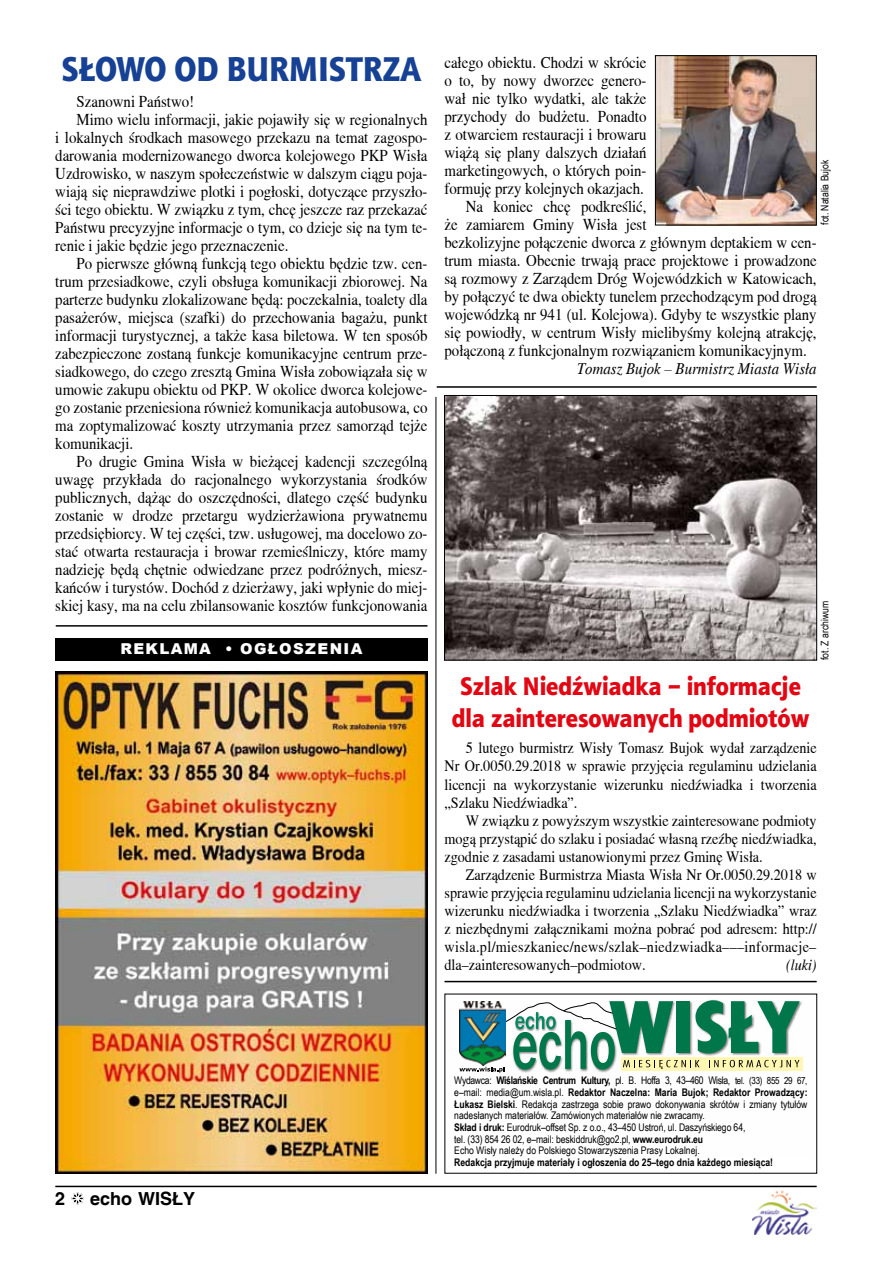
<style>
.page{position:relative;width:872px;height:1263px;background:#fff}
.page>*{position:absolute;margin:0;border:0;box-sizing:border-box;transform-origin:0 0}
.t1{font:34.5px "Aerton TTEFN Black";color:#164194;scale:.9 1}
.t2{font:25.5px/32.4px "Aerton TTEFN Black";color:#e30613;text-align:center;scale:.9 1}
.t3{font:700 18px "Switzerland";color:#000}
.t4{font:16.5px "Toronto";color:#000;scale:.9 1}
.t5{font:italic 16.5px "Toronto";color:#000;scale:.9 1}
.t6{font:15.75px/18px "Toronto";color:#000;text-align:justify;scale:.9 1}
.t7{font:italic 15.75px "Toronto";color:#000;scale:.9 1}
.t8{font:900 15px "Arial";letter-spacing:.09em;color:#fff}
.t9{font:10.5px/11.7px "Arial Narrow";color:#000}
.t10{font:700 10.5px "Arial Narrow";color:#000}
.s1{font-weight:700}
.s2{font-size:9.75px}
</style>
<div class="page">
<svg style="left:71px;top:1192px;width:13px;height:13px"></svg>
<hr style="left:55px;top:1186px;width:761px;height:1px;background:#000">
<div style="left:55px;top:638px;width:372px;height:22px;background:#000"></div>
<img style="left:753px;top:1191px;width:63px;height:43px">
<svg style="left:459px;top:999px;width:340px;height:73px"></svg>
<img style="left:459px;top:1001px;width:46px;height:64px">
<img style="left:55px;top:672px;width:372px;height:502px">
<img style="left:657px;top:57px;width:157px;height:166px">
<div style="left:655px;top:55px;width:161px;height:170px;border:1px solid #000"></div>
<hr style="left:56px;top:625px;width:371px;height:2px;background:#000">
<hr style="left:444px;top:981px;width:372px;height:1px;background:#000">
<hr style="left:435px;top:397px;width:1px;height:777px;background:#000">
<img style="left:446px;top:397px;width:369px;height:261px">
<div style="left:444px;top:395px;width:373px;height:265px;border:1px solid #000"></div>
<hr style="left:437px;top:386px;width:379px;height:2px;background:#000">
<h1 class="t1" style="left:62px;top:48px;width:401px">SŁOWO OD BURMISTRZA</h1>
<p class="t4" style="left:77px;top:93px;width:132px">Szanowni Państwo!</p>
<p class="t4" style="left:77px;top:111px;width:391px">Mimo wielu informacji, jakie pojawiły się w regionalnych</p>
<p class="t4" style="left:55px;top:129px;width:415px">i lokalnych środkach masowego przekazu na temat zagospo-</p>
<p class="t4" style="left:55px;top:147px;width:415px">darowania modernizowanego dworca kolejowego PKP Wisła</p>
<p class="t4" style="left:55px;top:165px;width:415px">Uzdrowisko, w naszym społeczeństwie w dalszym ciągu poja-</p>
<p class="t4" style="left:55px;top:183px;width:415px">wiają się nieprawdziwe plotki i pogłoski, dotyczące przyszło-</p>
<p class="t4" style="left:55px;top:201px;width:415px">ści tego obiektu. W związku z tym, chcę jeszcze raz przekazać</p>
<p class="t4" style="left:55px;top:219px;width:415px">Państwu precyzyjne informacje o tym, co dzieje się na tym te-</p>
<p class="t4" style="left:55px;top:237px;width:260px">renie i jakie będzie jego przeznaczenie.</p>
<p class="t4" style="left:77px;top:255px;width:391px">Po pierwsze główną funkcją tego obiektu będzie tzw. cen-</p>
<p class="t4" style="left:55px;top:273px;width:415px">trum przesiadkowe, czyli obsługa komunikacji zbiorowej. Na</p>
<p class="t4" style="left:55px;top:291px;width:415px">parterze budynku zlokalizowane będą: poczekalnia, toalety dla</p>
<p class="t4" style="left:55px;top:309px;width:415px">pasażerów, miejsca (szafki) do przechowania bagażu, punkt</p>
<p class="t4" style="left:55px;top:327px;width:415px">informacji turystycznej, a także kasa biletowa. W ten sposób</p>
<p class="t4" style="left:55px;top:345px;width:415px">zabezpieczone zostaną funkcje komunikacyjne centrum prze-</p>
<p class="t4" style="left:55px;top:363px;width:415px">siadkowego, do czego zresztą Gmina Wisła zobowiązała się w</p>
<p class="t4" style="left:55px;top:381px;width:415px">umowie zakupu obiektu od PKP. W okolice dworca kolejowe-</p>
<p class="t4" style="left:55px;top:399px;width:415px">go zostanie przeniesiona również komunikacja autobusowa, co</p>
<p class="t4" style="left:55px;top:417px;width:415px">ma zoptymalizować koszty utrzymania przez samorząd tejże</p>
<p class="t4" style="left:55px;top:435px;width:88px">komunikacji.</p>
<p class="t4" style="left:77px;top:453px;width:391px">Po drugie Gmina Wisła w bieżącej kadencji szczególną</p>
<p class="t4" style="left:55px;top:471px;width:415px">uwagę przykłada do racjonalnego wykorzystania środków</p>
<p class="t4" style="left:55px;top:489px;width:415px">publicznych, dążąc do oszczędności, dlatego część budynku</p>
<p class="t4" style="left:55px;top:507px;width:415px">zostanie w drodze przetargu wydzierżawiona prywatnemu</p>
<p class="t4" style="left:55px;top:525px;width:415px">przedsiębiorcy. W tej części, tzw. usługowej, ma docelowo zo-</p>
<p class="t4" style="left:55px;top:543px;width:415px">stać otwarta restauracja i browar rzemieślniczy, które mamy</p>
<p class="t4" style="left:55px;top:561px;width:415px">nadzieję będą chętnie odwiedzane przez podróżnych, miesz-</p>
<p class="t4" style="left:55px;top:579px;width:415px">kańców i turystów. Dochód z dzierżawy, jaki wpłynie do miej-</p>
<p class="t4" style="left:55px;top:597px;width:415px">skiej kasy, ma na celu zbilansowanie kosztów funkcjonowania</p>
<p class="t8" style="left:120px;top:638px;width:243px">REKLAMA • OGŁOSZENIA</p>
<p class="t4" style="left:444px;top:53px;width:226px">całego obiektu. Chodzi w skrócie</p>
<p class="t4" style="left:444px;top:71px;width:226px">o to, by nowy dworzec genero-</p>
<p class="t4" style="left:444px;top:89px;width:226px">wał nie tylko wydatki, ale także</p>
<p class="t4" style="left:444px;top:107px;width:226px">przychody do budżetu. Ponadto</p>
<p class="t4" style="left:444px;top:125px;width:226px">z otwarciem restauracji i browaru</p>
<p class="t4" style="left:444px;top:143px;width:226px">wiążą się plany dalszych działań</p>
<p class="t4" style="left:444px;top:161px;width:226px">marketingowych, o których poin-</p>
<p class="t4" style="left:444px;top:179px;width:223px">formuję przy kolejnych okazjach.</p>
<p class="t4" style="left:466px;top:197px;width:202px">Na koniec chcę podkreślić,</p>
<p class="t4" style="left:444px;top:215px;width:226px">że zamiarem Gminy Wisła jest</p>
<p class="t4" style="left:444px;top:233px;width:415px">bezkolizyjne połączenie dworca z głównym deptakiem w cen-</p>
<p class="t4" style="left:444px;top:251px;width:415px">trum miasta. Obecnie trwają prace projektowe i prowadzone</p>
<p class="t4" style="left:444px;top:269px;width:415px">są rozmowy z Zarządem Dróg Wojewódzkich w Katowicach,</p>
<p class="t4" style="left:444px;top:287px;width:415px">by połączyć te dwa obiekty tunelem przechodzącym pod drogą</p>
<p class="t4" style="left:444px;top:305px;width:415px">wojewódzką nr 941 (ul. Kolejowa). Gdyby te wszystkie plany</p>
<p class="t4" style="left:444px;top:323px;width:415px">się powiodły, w centrum Wisły mielibyśmy kolejną atrakcję,</p>
<p class="t4" style="left:444px;top:341px;width:404px">połączoną z funkcjonalnym rozwiązaniem komunikacyjnym.</p>
<p class="t5" style="left:577px;top:360px;width:268px">Tomasz Bujok – Burmistrz Miasta Wisła</p>
<p class="t9" style="left:818px;top:225px;width:67px;rotate:-90deg">fot. Natalia Bujok</p>
<p class="t9" style="left:818px;top:660px;width:60px;rotate:-90deg">fot. Z archiwum</p>
<h2 class="t2" style="left:452px;top:669px;width:399px">Szlak Niedźwiadka – informacje dla zainteresowanych podmiotów</h2>
<p class="t6" style="left:444px;top:739px;width:415px;text-indent:21px">5 lutego burmistrz Wisły Tomasz Bujok wydał zarządzenie Nr Or.0050.29.2018 w sprawie przyjęcia regulaminu udzielania licencji na wykorzystanie wizerunku niedźwiadka i tworzenia „Szlaku Niedźwiadka”.</p>
<p class="t6" style="left:444px;top:811px;width:415px;text-indent:21px">W związku z powyższym wszystkie zainteresowane podmioty mogą przystąpić do szlaku i posiadać własną rzeźbę niedźwiadka, zgodnie z zasadami ustanowionymi przez Gminę Wisła.</p>
<p class="t6" style="left:444px;top:865px;width:415px;text-indent:21px">Zarządzenie Burmistrza Miasta Wisła Nr Or.0050.29.2018 w sprawie przyjęcia regulaminu udzielania licencji na wykorzystanie wizerunku niedźwiadka i tworzenia „Szlaku Niedźwiadka” wraz z niezbędnymi załącznikami można pobrać pod adresem: http:// wisla.pl/mieszkaniec/news/szlak–niedzwiadka–––informacje– dla–zainteresowanych–podmiotow.</p>
<p class="t7" style="left:786px;top:956px;width:36px">(luki)</p>
<p class="t3" style="left:55px;top:1187px;width:12px">2</p>
<p class="t3" style="left:90px;top:1187px;width:107px">echo WISŁY</p>
<p class="t9" style="left:454px;top:1074px;width:355px">Wydawca: <span class="s1">Wiślańskie Centrum Kultury,</span> pl. B. Hoffa 3, 43–460 Wisła, <span class="s2">tel. (33) 855 29 67, </span>e–mail: media@um.wisla.pl. <span class="s1">Redaktor Naczelna: Maria Bujok; Redaktor Prowadzący:<br>Łukasz Bielski</span>. Redakcja zastrzega sobie prawo dokonywania skrótów i zmiany tytułów nadesłanych materiałów. Zamówionych materiałów nie zwracamy.<br><span class="s1">Skład i druk:</span> Eurodruk–offset Sp. z o.o., 43–450 Ustroń, ul. Daszyńskiego 64,<br>tel. (33) 854 26 02, e–mail: beskiddruk@go2.pl, <span class="s1">www.eurodruk.eu<br></span>Echo Wisły należy do Polskiego Stowarzyszenia Prasy Lokalnej.</p>
<p class="t10" style="left:454px;top:1154px;width:320px">Redakcja przyjmuje materiały i ogłoszenia do 25–tego dnia każdego miesiąca!</p>
</div>
